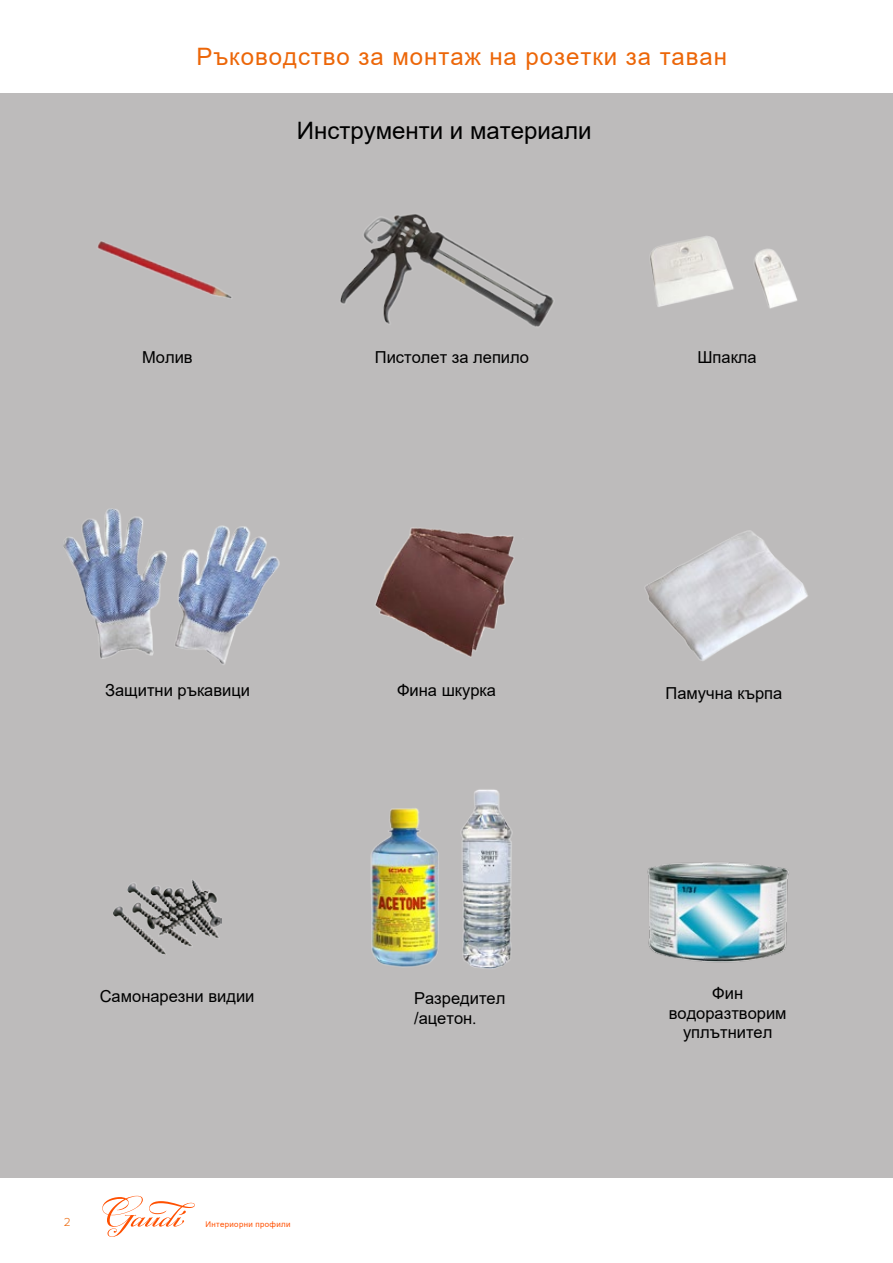
<style>
.page{position:relative;width:893px;height:1263px;background:#fff}
.page>*{position:absolute;margin:0;border:0;box-sizing:border-box;transform-origin:0 0}
.t1{font:24px "Arial";letter-spacing:.04em;color:#ec6608}
.t2{font:24px "Arial";color:#000}
.t3{font:16.5px/19.8px "Arial";color:#000;text-align:center}
.t4{font:300 12px "Proxima Nova";color:#ec6608}
.t5{font:7.95px "Arial";letter-spacing:.04em;color:#ff5000}
.s1{font-family:"Proxima Nova"}
</style>
<div class="page">
<div style="left:0;top:93px;width:893px;height:1084px;background:#bdbbbb"></div>
<img style="left:650px;top:236px;width:148px;height:73px">
<img style="left:375px;top:527px;width:139px;height:131px">
<img style="left:98px;top:241px;width:134px;height:57px">
<img style="left:645px;top:530px;width:163px;height:131px">
<img style="left:340px;top:214px;width:213px;height:113px">
<img style="left:63px;top:508px;width:217px;height:157px">
<img style="left:647px;top:862px;width:142px;height:101px">
<img style="left:113px;top:880px;width:108px;height:74px">
<img style="left:461px;top:789px;width:52px;height:180px">
<img style="left:370px;top:808px;width:69px;height:160px">
<svg style="left:102px;top:1196px;width:93px;height:41px"></svg>
<h1 class="t1" style="left:196px;top:40px;width:532px">Ръководство за монтаж на розетки за таван</h1>
<p class="t3" style="left:142px;top:348px;width:52px">Молив</p>
<h1 class="t2" style="left:297px;top:114px;width:296px">Инструменти и материали</h1>
<p class="t3" style="left:375px;top:348px;width:156px">Пистолет за лепило</p>
<p class="t3" style="left:697px;top:348px;width:61px">Шпакла</p>
<p class="t3" style="left:105px;top:680px;width:146px">Защитни ръкавици</p>
<p class="t3" style="left:397px;top:680px;width:100px">Фина шкурка</p>
<p class="t3" style="left:665px;top:683px;width:118px">Памучна кърпа</p>
<p class="t3" style="left:100px;top:986px;width:156px">Самонарезни видии</p>
<p class="t3" style="left:414px;top:988px;width:93px;text-align:left">Разредител /ацетон<span class="s1">.</span></p>
<p class="t3" style="left:669px;top:983px;width:119px">Фин водоразтворим уплътнител</p>
<p class="t4" style="left:64px;top:1215px;width:8px">2</p>
<p class="t5" style="left:206px;top:1218px;width:86px">Интериорни профили</p>
</div>
